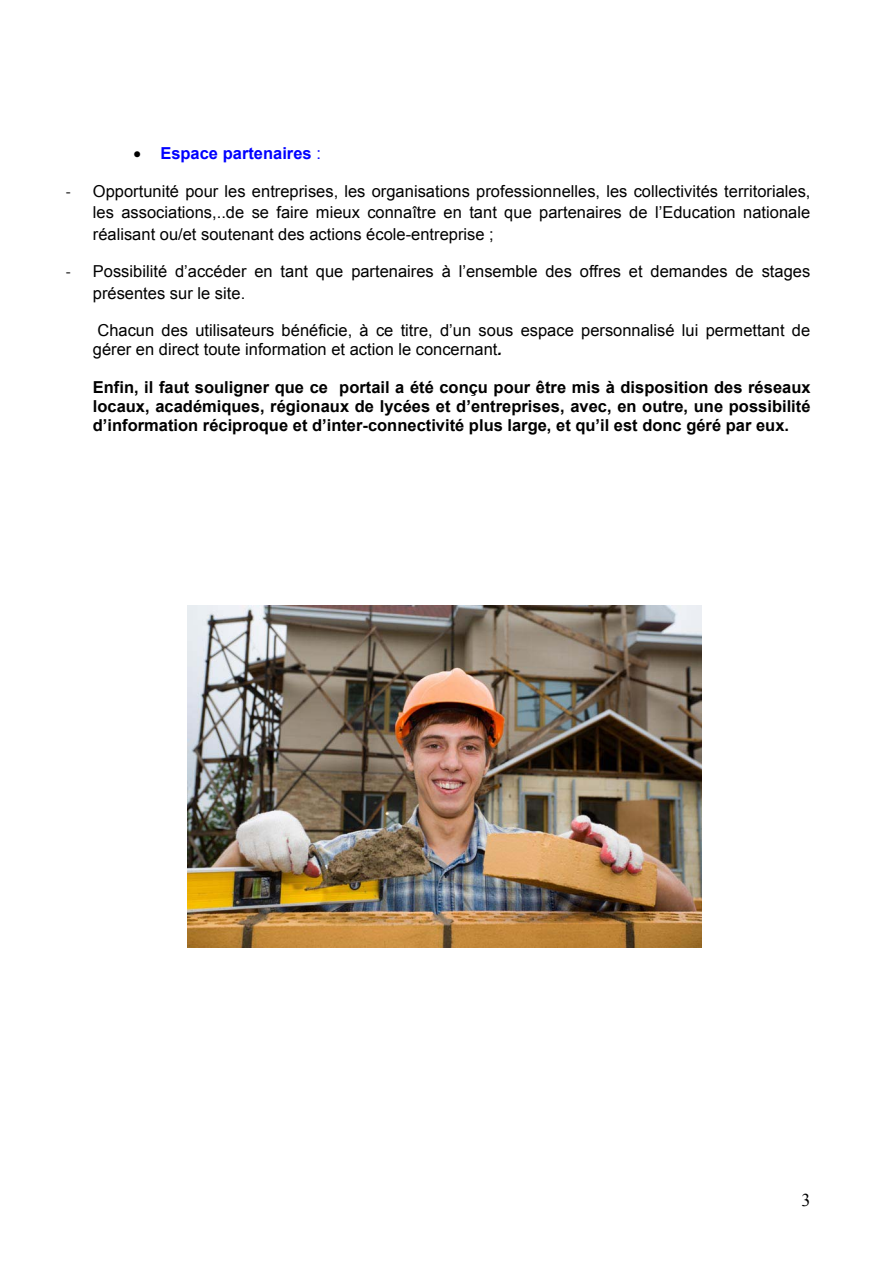
<style>
.page{position:relative;width:893px;height:1263px;background:#fff}
.page>*{position:absolute;margin:0;border:0;box-sizing:border-box;transform-origin:0 0}
.t1{font:18px "Times New Roman";color:#000}
.t2{font:16.5px/21.9px "Arial";color:#000}
.t3{font:700 16.5px/18.9px "Arial";color:#000;text-align:justify}
.t4{font:700 16.5px "Arial";color:#00f}
.t5{font:16.5px "Calibri";color:#000}
.s1{color:#000}
.s2{font-weight:400}
.s3{font-weight:700;font-style:italic}
</style>
<div class="page">
<img style="left:187px;top:605px;width:514px;height:343px">
<p class="t4" style="left:133px;top:145px;width:189px"><span class="s1">•</span> Espace partenaires <span class="s2">:</span></p>
<p class="t5" style="left:66px;top:184px;width:7px">‐</p>
<p class="t2" style="left:93px;top:180px;width:719px;text-align:justify">Opportunité pour les entreprises, les organisations professionnelles, les collectivités territoriales, les associations,..de se faire mieux connaître en tant que partenaires de l’Education nationale réalisant ou/et soutenant des actions école-entreprise ;</p>
<p class="t5" style="left:66px;top:265px;width:7px">‐</p>
<p class="t2" style="left:93px;top:261px;width:719px">Possibilité d’accéder en tant que partenaires à l’ensemble des offres et demandes de stages présentes sur le site.</p>
<p class="t2" style="left:93px;top:321px;width:719px;line-height:19px">Chacun des utilisateurs bénéficie, à ce titre, d’un sous espace personnalisé lui permettant de gérer en direct toute information et action le concernant<span class="s3">.</span></p>
<p class="t3" style="left:93px;top:378px;width:719px">Enfin, il faut souligner que ce portail a été conçu pour être mis à disposition des réseaux locaux, académiques, régionaux de lycées et d’entreprises, avec, en outre, une possibilité d’information réciproque et d’inter-connectivité plus large, et qu’il est donc géré par eux.</p>
<p class="t1" style="left:801px;top:1190px;width:10px">3</p>
</div>
